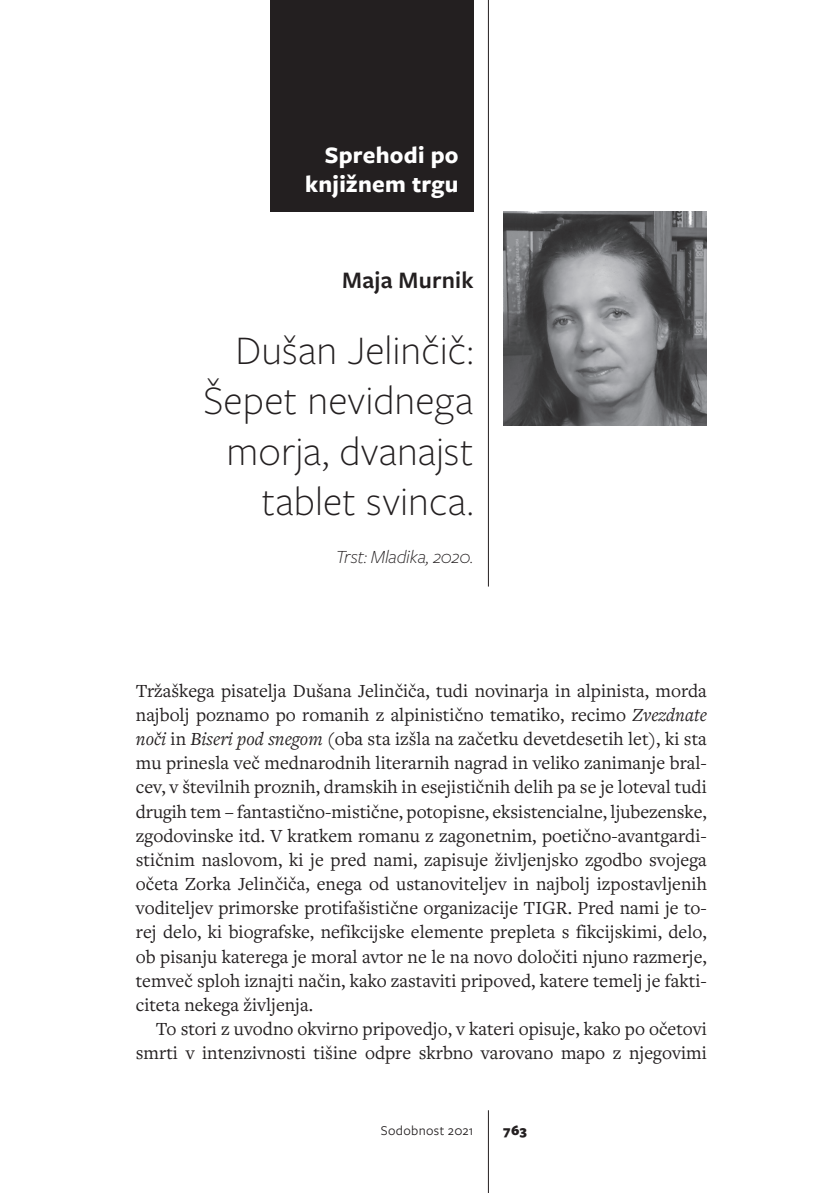
<style>
.page{position:relative;width:820px;height:1193px;background:#fff}
.page>*{position:absolute;margin:0;border:0;box-sizing:border-box;transform-origin:0 0}
.t1{font:300 42px/50.4px "Freight Sans Pro";letter-spacing:.005em;color:#231f20;text-align:right}
.t2{font:700 24.5px/29.4px "Freight Sans Pro";letter-spacing:.01em;color:#fff;text-align:right}
.t3{font:600 24.5px "Freight Sans Pro";letter-spacing:.01em;color:#231f20}
.t4{font:19.25px/24.2px "Freight Text Pro";color:#231f20;text-align:justify}
.t5{font:italic 300 19.25px "Freight Sans Pro";letter-spacing:-.01em;color:#231f20}
.t6{font:14px "Freight Sans Pro";letter-spacing:.025em;color:#231f20}
.t7{font:900 14px "Freight Sans Pro";color:#231f20}
.s1{font-style:italic}
</style>
<div class="page">
<img style="left:503px;top:212px;width:203px;height:213px">
<hr style="left:488px;top:1110px;width:1px;height:82px;background:#231f20">
<hr style="left:488px;top:0;width:1px;height:586px;background:#231f20">
<div style="left:270px;top:0;width:203px;height:212px;background:#231f20"></div>
<p class="t2" style="left:305px;top:139px;width:155px">Sprehodi po knjižnem trgu</p>
<p class="t3" style="left:342px;top:264px;width:133px">Maja Murnik</p>
<h1 class="t1" style="left:203px;top:323px;width:271px">Dušan Jelinčič:<br>Šepet nevidnega morja, dvanajst tablet svinca.</h1>
<p class="t5" style="left:335px;top:544px;width:139px">Trst: Mladika, 2020.</p>
<p class="t4" style="left:136px;top:677px;width:572px">Tržaškega pisatelja Dušana Jelinčiča, tudi novinarja in alpinista, morda najbolj poznamo po romanih z alpinistično tematiko, recimo <span class="s1">Zvezdnate noči</span> in <span class="s1">Biseri pod snegom</span> (oba sta izšla na začetku devetdesetih let), ki sta mu prinesla več mednarodnih literarnih nagrad in veliko zanimanje bral&shy;cev, v številnih proznih, dramskih in esejističnih delih pa se je loteval tudi drugih tem – fantastično-mistične, potopisne, eksistencialne, ljubezenske, zgodovinske itd. V kratkem romanu z zagonetnim, poetično-avantgardi&shy;stičnim naslovom, ki je pred nami, zapisuje življenjsko zgodbo svojega očeta Zorka Jelinčiča, enega od ustanoviteljev in najbolj izpostavljenih voditeljev primorske protifašistične organizacije TIGR. Pred nami je to&shy;rej delo, ki biografske, nefikcijske elemente prepleta s fikcijskimi, delo, ob pisanju katerega je moral avtor ne le na novo določiti njuno razmerje, temveč sploh iznajti način, kako zastaviti pripoved, katere temelj je fakti&shy;citeta nekega življenja.</p>
<p class="t4" style="left:136px;top:1015px;width:572px;text-align:right">To stori z uvodno okvirno pripovedjo, v kateri opisuje, kako po očetovi smrti v intenzivnosti tišine odpre skrbno varovano mapo z njegovimi</p>
<p class="t6" style="left:381px;top:1120px;width:94px">Sodobnost 2021</p>
<p class="t7" style="left:503px;top:1120px;width:25px">763</p>
</div>
